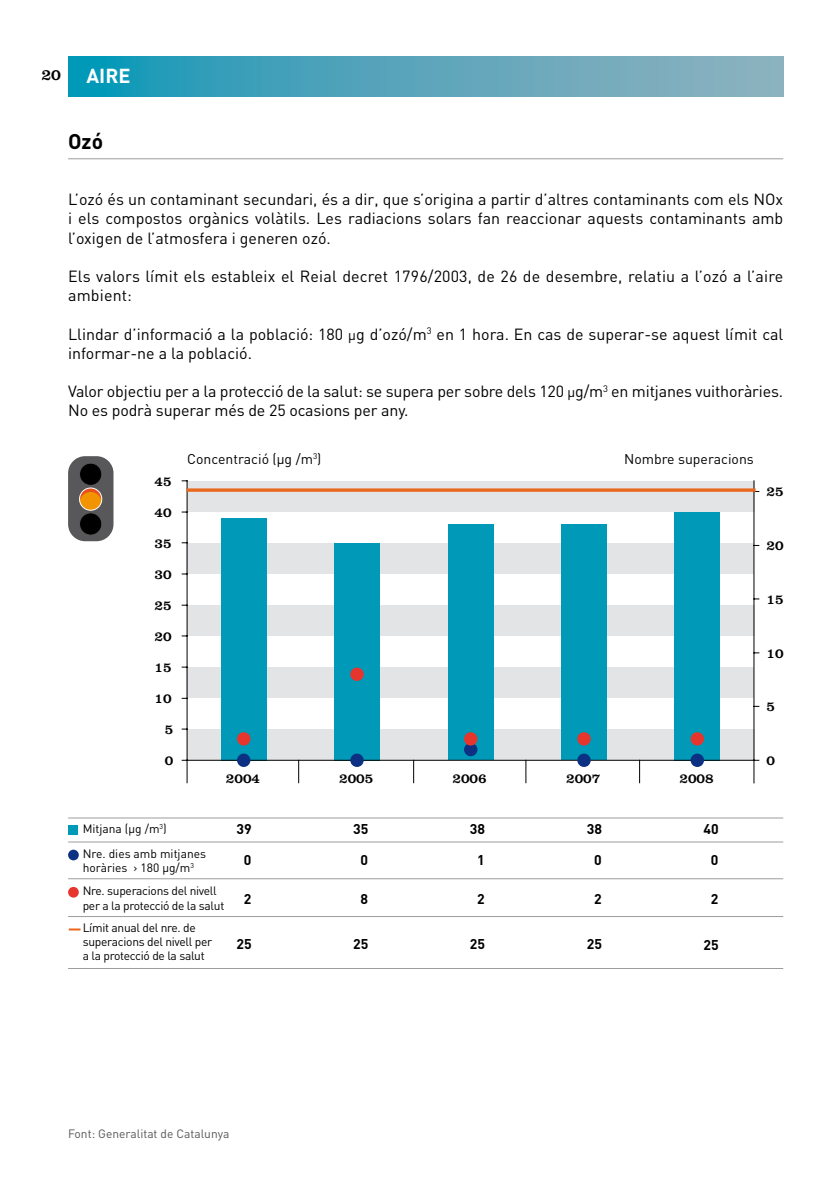
<style>
.page{position:relative;width:840px;height:1191px;background:#fff}
.page>*{position:absolute;margin:0;border:0;box-sizing:border-box;transform-origin:0 0}
.t1{font:700 21px "DIN";color:#000}
.t2{font:700 20px "DIN";color:#fff}
.t3{font:16px/19.2px "DIN";color:#000}
.t4{font:16px "Clarendon";color:#000}
.t5{font:14px "Clarendon";color:#000}
.t6{font:14px "DIN";color:#000}
.t7{font:700 14px "DIN";color:#000}
.t8{font:12px/23px "DIN";letter-spacing:-.025em;color:#000}
.t9{font:12px/25px "DIN";color:#000}
.t10{font:12px "DIN";color:#58585a}
.s1{font-size:14px}
</style>
<div class="page">
<svg style="left:68px;top:57px;width:714px;height:39px;background:#54a5bb"></svg>
<hr style="left:68px;top:158px;width:714px;height:1px;background:#9c9d9f">
<div style="left:187px;top:729px;width:567px;height:31px;background:#e3e4e5"></div>
<div style="left:186px;top:667px;width:567px;height:30px;background:#e3e4e5"></div>
<div style="left:187px;top:605px;width:567px;height:31px;background:#e3e4e5"></div>
<div style="left:186px;top:543px;width:567px;height:31px;background:#e3e4e5"></div>
<div style="left:187px;top:481px;width:567px;height:30px;background:#e3e4e5"></div>
<div style="left:221px;top:518px;width:45px;height:242px;background:#0099b8"></div>
<div style="left:334px;top:543px;width:45px;height:217px;background:#0099b8"></div>
<div style="left:447px;top:524px;width:46px;height:236px;background:#0099b8"></div>
<div style="left:561px;top:524px;width:45px;height:236px;background:#0099b8"></div>
<div style="left:674px;top:512px;width:45px;height:248px;background:#0099b8"></div>
<hr style="left:186px;top:481px;width:1px;height:301px;background:#000">
<hr style="left:187px;top:760px;width:566px;height:1px;background:#000">
<hr style="left:753px;top:481px;width:1px;height:302px;background:#000">
<div style="left:237px;top:753px;width:13px;height:14px;background:#0c3183;border-radius:50%"></div>
<div style="left:350px;top:753px;width:13px;height:14px;background:#0c3183;border-radius:50%"></div>
<div style="left:464px;top:743px;width:13px;height:13px;background:#0c3183;border-radius:50%"></div>
<div style="left:577px;top:753px;width:13px;height:14px;background:#0c3183;border-radius:50%"></div>
<div style="left:690px;top:753px;width:13px;height:14px;background:#0c3183;border-radius:50%"></div>
<div style="left:237px;top:732px;width:13px;height:13px;background:#e5352d;border-radius:50%"></div>
<div style="left:350px;top:667px;width:13px;height:14px;background:#e5352d;border-radius:50%"></div>
<div style="left:464px;top:732px;width:13px;height:13px;background:#e5352d;border-radius:50%"></div>
<div style="left:577px;top:732px;width:13px;height:13px;background:#e5352d;border-radius:50%"></div>
<div style="left:690px;top:732px;width:13px;height:13px;background:#e5352d;border-radius:50%"></div>
<svg style="left:298px;top:761px;width:1px;height:21px"></svg>
<svg style="left:413px;top:761px;width:1px;height:21px"></svg>
<svg style="left:525px;top:760px;width:1px;height:22px"></svg>
<svg style="left:188px;top:488px;width:565px;height:4px;background:#e87a3d"></svg>
<div style="left:68px;top:825px;width:10px;height:9px;background:#0099b8"></div>
<hr style="left:68px;top:817px;width:714px;height:1px;background:#9c9d9f">
<hr style="left:68px;top:841px;width:714px;height:1px;background:#9c9d9f">
<hr style="left:68px;top:878px;width:714px;height:1px;background:#9c9d9f">
<hr style="left:68px;top:916px;width:714px;height:1px;background:#9c9d9f">
<hr style="left:68px;top:968px;width:714px;height:1px;background:#9c9d9f">
<svg style="left:69px;top:928px;width:11px;height:2px"></svg>
<div style="left:68px;top:456px;width:45px;height:85px;background:#58585a;border-radius:17px"></div>
<div style="left:79px;top:463px;width:23px;height:22px;background:#000;border-radius:50%"></div>
<div style="left:79px;top:462px;width:23px;height:24px;border:1px solid #58585a;border-radius:50%"></div>
<svg style="left:79px;top:488px;width:23px;height:22px"></svg>
<svg style="left:79px;top:492px;width:23px;height:18px"></svg>
<div style="left:79px;top:487px;width:23px;height:24px;border:1px solid #fff;border-radius:50%"></div>
<div style="left:79px;top:513px;width:23px;height:22px;background:#000;border-radius:50%"></div>
<div style="left:79px;top:512px;width:23px;height:23px;border:1px solid #58585a;border-radius:50%"></div>
<div style="left:68px;top:849px;width:11px;height:11px;background:#0c3183;border-radius:50%"></div>
<div style="left:68px;top:887px;width:11px;height:10px;background:#e5352d;border-radius:50%"></div>
<p class="t4" style="left:41px;top:65px;width:21px">20</p>
<p class="t2" style="left:86px;top:63px;width:46px">AIRE</p>
<h1 class="t1" style="left:68px;top:127px;width:36px">Ozó</h1>
<p class="t3" style="left:68px;top:189px;width:716px;text-align:justify">L’ozó és un contaminant secundari, és a dir, que s’origina a partir d’altres contaminants com els NOx i els compostos orgànics volàtils. Les radiacions solars fan reaccionar aquests contaminants amb l’oxigen de l’atmosfera i generen ozó.</p>
<p class="t3" style="left:68px;top:266px;width:716px">Els valors límit els estableix el Reial decret 1796/2003, de 26 de desembre, relatiu a l’ozó a l’aire ambient:</p>
<p class="t3" style="left:68px;top:324px;width:716px">Llindar d’informació a la població: 180 <span class="s1">µ</span>g d’ozó/m<sup>3</sup> en 1 hora. En cas de superar-se aquest límit cal informar-ne a la població.</p>
<p class="t3" style="left:68px;top:381px;width:716px">Valor objectiu per a la protecció de la salut: se supera per sobre dels 120 <span class="s1">µ</span>g/m<sup>3</sup> en mitjanes vuithoràries.<br>No es podrà superar més de 25 ocasions per any.</p>
<p class="t5" style="left:154px;top:473px;width:19px">45</p>
<p class="t5" style="left:154px;top:504px;width:19px">40</p>
<p class="t5" style="left:154px;top:535px;width:19px">35</p>
<p class="t5" style="left:154px;top:566px;width:19px">30</p>
<p class="t5" style="left:154px;top:597px;width:19px">25</p>
<p class="t5" style="left:154px;top:628px;width:19px">20</p>
<p class="t5" style="left:154px;top:659px;width:19px">15</p>
<p class="t5" style="left:154px;top:690px;width:19px">10</p>
<p class="t5" style="left:165px;top:721px;width:10px">5</p>
<p class="t5" style="left:165px;top:752px;width:10px">0</p>
<p class="t6" style="left:187px;top:450px;width:136px">Concentració (µg /m<sup>3</sup>)</p>
<p class="t6" style="left:623px;top:450px;width:131px">Nombre superacions</p>
<p class="t5" style="left:766px;top:483px;width:19px">25</p>
<p class="t5" style="left:766px;top:537px;width:19px">20</p>
<p class="t5" style="left:766px;top:591px;width:19px">15</p>
<p class="t5" style="left:766px;top:645px;width:19px">10</p>
<p class="t5" style="left:766px;top:698px;width:10px">5</p>
<p class="t5" style="left:226px;top:769px;width:36px">2004</p>
<p class="t5" style="left:339px;top:769px;width:36px">2005</p>
<p class="t5" style="left:452px;top:769px;width:36px">2006</p>
<p class="t5" style="left:566px;top:769px;width:36px">2007</p>
<p class="t5" style="left:679px;top:769px;width:36px">2008</p>
<p class="t5" style="left:766px;top:752px;width:10px">0</p>
<p class="t9" style="left:83px;top:815px;width:125px">Mitjana (µg /m<sup>3</sup>)<br>Nre. dies amb mitjanes</p>
<p class="t8" style="left:83px;top:856px;width:135px">horàries › 180 µg/m<sup>3<br></sup>Nre. superacions del nivell</p>
<p class="t8" style="left:83px;top:894px;width:143px;line-height:22px">per a la protecció de la salut<br>Límit anual del nre. de</p>
<p class="t8" style="left:83px;top:934px;width:131px;line-height:14.4px">superacions del nivell per a la protecció de la salut</p>
<p class="t7" style="left:236px;top:819px;width:17px">39</p>
<p class="t7" style="left:353px;top:819px;width:17px">35</p>
<p class="t7" style="left:469px;top:819px;width:17px">38</p>
<p class="t7" style="left:586px;top:819px;width:17px">38</p>
<p class="t7" style="left:703px;top:819px;width:17px">40</p>
<p class="t7" style="left:244px;top:851px;width:9px">0</p>
<p class="t7" style="left:360px;top:851px;width:9px">0</p>
<p class="t7" style="left:477px;top:851px;width:9px">1</p>
<p class="t7" style="left:594px;top:851px;width:9px">0</p>
<p class="t7" style="left:710px;top:851px;width:9px">0</p>
<p class="t7" style="left:244px;top:889px;width:9px">2</p>
<p class="t7" style="left:360px;top:889px;width:9px">8</p>
<p class="t7" style="left:477px;top:889px;width:9px">2</p>
<p class="t7" style="left:594px;top:889px;width:9px">2</p>
<p class="t7" style="left:710px;top:889px;width:9px">2</p>
<p class="t7" style="left:236px;top:935px;width:17px">25</p>
<p class="t7" style="left:353px;top:935px;width:17px">25</p>
<p class="t7" style="left:469px;top:935px;width:17px">25</p>
<p class="t7" style="left:586px;top:935px;width:17px">25</p>
<p class="t7" style="left:703px;top:936px;width:17px">25</p>
<p class="t10" style="left:68px;top:1126px;width:163px">Font: Generalitat de Catalunya</p>
</div>
